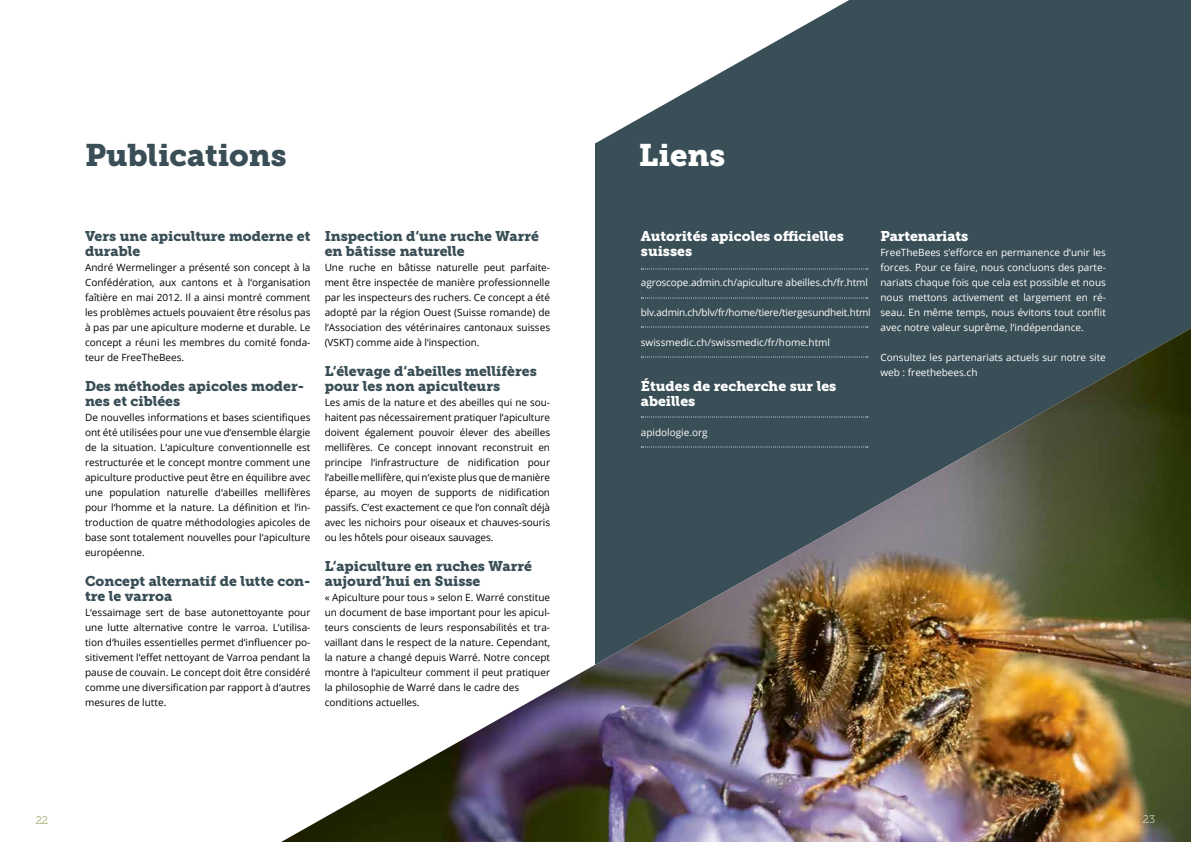
<style>
.page{position:relative;width:1191px;height:842px;background:#fff}
.page>*{position:absolute;margin:0;border:0;box-sizing:border-box;transform-origin:0 0}
.t1{font:31px "Museo Slab 900";color:#394e56}
.t2{font:31px "Museo Slab 900";color:#fff}
.t3{font:14px/15px "Museo Slab 900";color:#394e56}
.t4{font:14px/15px "Museo Slab 900";color:#fff}
.t5{font:11px "Museo Slab 100";color:#758733}
.t6{font:11px "Museo Slab 100";color:#fff}
.t7{font:10px/15px "Open Sans";color:#000;text-align:justify}
.t8{font:10px/15px "Open Sans";color:#fff;text-align:justify}
.t9{font:10px "Open Sans";letter-spacing:-.02em;color:#fff}
</style>
<div class="page">
<div style="left:595px;top:0;width:596px;height:842px;background:#394e56"></div>
<img style="left:281px;top:328px;width:910px;height:514px">
<svg style="left:595px;top:0;width:254px;height:144px"></svg>
<svg style="left:641px;top:268px;width:226px;height:1px"></svg>
<svg style="left:641px;top:297px;width:226px;height:1px"></svg>
<svg style="left:641px;top:326px;width:226px;height:1px"></svg>
<svg style="left:641px;top:416px;width:226px;height:1px"></svg>
<svg style="left:641px;top:356px;width:226px;height:1px"></svg>
<svg style="left:641px;top:446px;width:226px;height:1px"></svg>
<h1 class="t1" style="left:85px;top:137px;width:203px">Publications</h1>
<h1 class="t2" style="left:639px;top:137px;width:88px">Liens</h1>
<h2 class="t3" style="left:85px;top:229px;width:227px">Vers une apiculture moderne et durable</h2>
<p class="t7" style="left:85px;top:260px;width:227px">André Wermelinger a présenté son concept à la Confédération, aux cantons et à l‘organisation faîtière en mai 2012. Il a ainsi montré comment les problèmes actuels pouvaient être résolus pas à pas par une apiculture moderne et durable. Le concept a réuni les membres du comité fonda&shy;teur de FreeTheBees.</p>
<h2 class="t3" style="left:85px;top:379px;width:220px">Des méthodes apicoles moder&shy;nes et ciblées</h2>
<p class="t7" style="left:85px;top:410px;width:227px">De nouvelles informations et bases scientifiques ont été utilisées pour une vue d‘ensemble élargie de la situation. L‘apiculture conventionnelle est restructurée et le concept montre comment une apiculture productive peut être en équilibre avec une population naturelle d‘abeilles mellifères pour l‘homme et la nature. La définition et l‘in&shy;troduction de quatre méthodologies apicoles de base sont totalement nouvelles pour l‘apiculture européenne.</p>
<h2 class="t3" style="left:85px;top:574px;width:227px">Concept alternatif de lutte con&shy;tre le varroa</h2>
<p class="t7" style="left:85px;top:605px;width:227px">L‘essaimage sert de base autonettoyante pour une lutte alternative contre le varroa. L‘utilisa&shy;tion d‘huiles essentielles permet d‘influencer po&shy;sitivement l‘effet nettoyant de Varroa pendant la pause de couvain. Le concept doit être considéré comme une diversification par rapport à d‘autres mesures de lutte.</p>
<h2 class="t3" style="left:325px;top:229px;width:216px">Inspection d‘une ruche Warré en bâtisse naturelle</h2>
<p class="t7" style="left:325px;top:260px;width:227px">Une ruche en bâtisse naturelle peut parfaite&shy;ment être inspectée de manière professionnelle par les inspecteurs des ruchers. Ce concept a été adopté par la région Ouest (Suisse romande) de l‘Association des vétérinaires cantonaux suisses (VSKT) comme aide à l‘inspection.</p>
<h2 class="t3" style="left:325px;top:364px;width:214px">L‘élevage d‘abeilles mellifères pour les non apiculteurs</h2>
<p class="t7" style="left:325px;top:395px;width:227px">Les amis de la nature et des abeilles qui ne sou&shy;haitent pas nécessairement pratiquer l‘apiculture doivent également pouvoir élever des abeilles mellifères. Ce concept innovant reconstruit en principe l‘infrastructure de nidification pour l‘abeille mellifère, qui n‘existe plus que de manière éparse, au moyen de supports de nidification passifs. C‘est exactement ce que l‘on connaît déjà avec les nichoirs pour oiseaux et chauves-souris ou les hôtels pour oiseaux sauvages.</p>
<h2 class="t3" style="left:325px;top:559px;width:209px">L‘apiculture en ruches Warré aujourd‘hui en Suisse</h2>
<p class="t7" style="left:325px;top:590px;width:227px;text-align:left">« Apiculture pour tous » selon E. Warré constitue un document de base important pour les apicul&shy;teurs conscients de leurs responsabilités et tra&shy;vaillant dans le respect de la nature. Cependant, la nature a changé depuis Warré. Notre concept montre à l‘apiculteur comment il peut pratiquer la philosophie de Warré dans le cadre des conditions actuelles.</p>
<h2 class="t4" style="left:641px;top:229px;width:205px">Autorités apicoles officielles suisses</h2>
<p class="t8" style="left:641px;top:275px;width:228px">agroscope.admin.ch/apiculture abeilles.ch/fr.html</p>
<p class="t9" style="left:641px;top:306px;width:231px">blv.admin.ch/blv/fr/home/tiere/tiergesundheit.html</p>
<p class="t8" style="left:641px;top:335px;width:191px">swissmedic.ch/swissmedic/fr/home.html</p>
<h2 class="t4" style="left:641px;top:379px;width:197px">Études de recherche sur les abeilles</h2>
<p class="t8" style="left:641px;top:425px;width:68px">apidologie.org</p>
<h2 class="t4" style="left:880px;top:229px;width:89px">Partenariats</h2>
<p class="t8" style="left:880px;top:245px;width:227px">FreeTheBees s‘efforce en permanence d‘unir les forces. Pour ce faire, nous concluons des parte&shy;nariats chaque fois que cela est possible et nous nous mettons activement et largement en ré&shy;seau. En même temps, nous évitons tout conflit avec notre valeur suprême, l‘indépendance.</p>
<p class="t8" style="left:880px;top:350px;width:227px">Consultez les partenariats actuels sur notre site web : freethebees.ch</p>
<p class="t5" style="left:36px;top:814px;width:14px">22</p>
<p class="t6" style="left:1143px;top:813px;width:14px">23</p>
</div>
